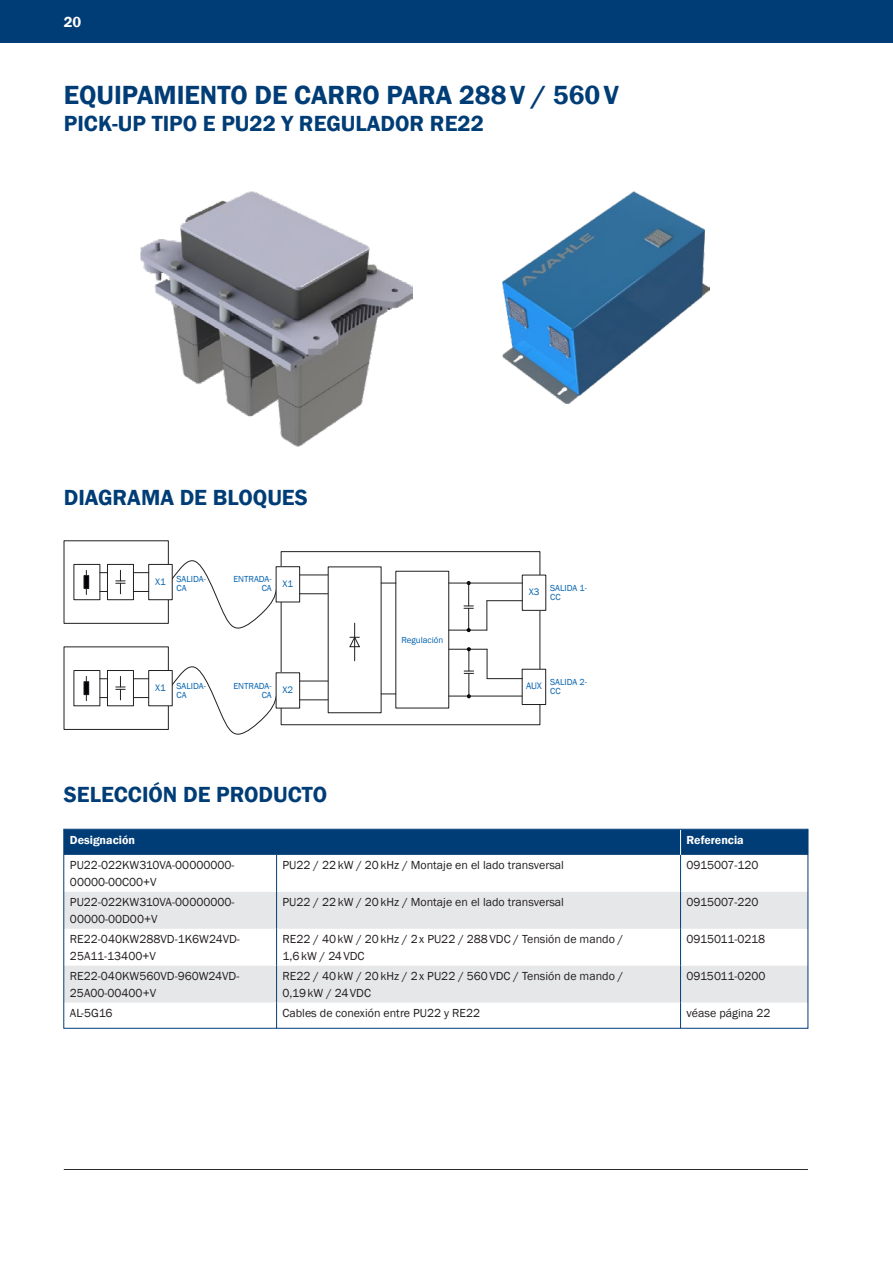
<style>
.page{position:relative;width:893px;height:1263px;background:#fff}
.page>*{position:absolute;margin:0;border:0;box-sizing:border-box;transform-origin:0 0}
.t1{font:600 27px "Franklin Gothic";color:#003d76}
.t2{font:600 22.5px "Franklin Gothic";color:#003d76}
.t3{font:600 15px "Franklin Gothic";color:#fff}
.t4{font:12px/16.5px "Franklin Gothic";color:#231f20}
.t5{font:600 12px "Franklin Gothic";color:#fff}
.t6{font:9.75px "Franklin Gothic";color:#0160ae}
.t7{font:9px/9px "Franklin Gothic";color:#0160ae}
</style>
<div class="page">
<div style="left:0;top:0;width:893px;height:43px;background:#003d76"></div>
<hr style="left:64px;top:1169px;width:744px;height:1px;background:#231f20">
<img style="left:140px;top:191px;width:273px;height:255px">
<svg style="left:168px;top:560px;width:109px;height:69px"></svg>
<div style="left:281px;top:551px;width:259px;height:174px;border:1px solid #231f20"></div>
<div style="left:276px;top:567px;width:24px;height:35px;background:#fff"></div>
<div style="left:276px;top:566px;width:24px;height:36px;border:1px solid #231f20"></div>
<div style="left:522px;top:575px;width:24px;height:35px;background:#fff"></div>
<div style="left:522px;top:575px;width:24px;height:35px;border:1px solid #231f20"></div>
<div style="left:396px;top:571px;width:53px;height:137px;border:1px solid #231f20"></div>
<hr style="left:449px;top:630px;width:38px;height:1px;background:#231f20">
<svg style="left:464px;top:581px;width:9px;height:51px"></svg>
<svg style="left:487px;top:601px;width:1px;height:29px"></svg>
<hr style="left:487px;top:600px;width:35px;height:1px;background:#231f20">
<svg style="left:349px;top:636px;width:11px;height:11px"></svg>
<hr style="left:354px;top:623px;width:1px;height:38px;background:#231f20">
<svg style="left:300px;top:575px;width:28px;height:1px"></svg>
<svg style="left:300px;top:593px;width:28px;height:1px"></svg>
<svg style="left:381px;top:583px;width:15px;height:1px"></svg>
<svg style="left:381px;top:694px;width:15px;height:1px"></svg>
<div style="left:522px;top:669px;width:24px;height:35px;background:#fff"></div>
<div style="left:522px;top:669px;width:24px;height:36px;border:1px solid #231f20"></div>
<div style="left:74px;top:564px;width:26px;height:36px;border:1px solid #231f20"></div>
<div style="left:107px;top:564px;width:27px;height:36px;border:1px solid #231f20"></div>
<svg style="left:116px;top:570px;width:9px;height:24px"></svg>
<div style="left:84px;top:576px;width:5px;height:12px;background:#000208"></div>
<div style="left:84px;top:575px;width:5px;height:14px;border:1px solid #231f20"></div>
<div style="left:149px;top:564px;width:23px;height:36px;background:#fff"></div>
<div style="left:148px;top:564px;width:24px;height:36px;border:1px solid #231f20"></div>
<svg style="left:133px;top:572px;width:16px;height:1px"></svg>
<svg style="left:133px;top:591px;width:16px;height:1px"></svg>
<svg style="left:169px;top:666px;width:108px;height:69px"></svg>
<div style="left:276px;top:673px;width:24px;height:35px;background:#fff"></div>
<div style="left:276px;top:672px;width:24px;height:36px;border:1px solid #231f20"></div>
<svg style="left:300px;top:681px;width:28px;height:1px"></svg>
<svg style="left:300px;top:700px;width:28px;height:1px"></svg>
<div style="left:64px;top:647px;width:105px;height:83px;border:1px solid #231f20"></div>
<div style="left:107px;top:670px;width:27px;height:36px;border:1px solid #231f20"></div>
<svg style="left:116px;top:676px;width:9px;height:24px"></svg>
<div style="left:84px;top:682px;width:5px;height:13px;background:#000208"></div>
<div style="left:84px;top:681px;width:5px;height:14px;border:1px solid #231f20"></div>
<div style="left:149px;top:670px;width:23px;height:36px;background:#fff"></div>
<div style="left:148px;top:670px;width:24px;height:36px;border:1px solid #231f20"></div>
<svg style="left:133px;top:678px;width:16px;height:1px"></svg>
<svg style="left:133px;top:697px;width:16px;height:1px"></svg>
<hr style="left:449px;top:649px;width:38px;height:1px;background:#231f20">
<svg style="left:464px;top:647px;width:10px;height:51px"></svg>
<hr style="left:487px;top:649px;width:1px;height:30px;background:#231f20">
<hr style="left:487px;top:678px;width:35px;height:1px;background:#231f20">
<hr style="left:449px;top:583px;width:73px;height:1px;background:#231f20">
<hr style="left:449px;top:696px;width:73px;height:1px;background:#231f20">
<svg style="left:66px;top:855px;width:740px;height:171px"></svg>
<svg style="left:66px;top:892px;width:740px;height:110px;fill:#e6e7e9"></svg>
<div style="left:66px;top:831px;width:740px;height:24px;background:#003d76"></div>
<hr style="left:276px;top:855px;width:1px;height:37px;background:#003d76">
<hr style="left:680px;top:855px;width:1px;height:37px;background:#003d76">
<hr style="left:276px;top:892px;width:1px;height:37px;background:#003d76">
<hr style="left:680px;top:892px;width:1px;height:37px;background:#003d76">
<hr style="left:276px;top:929px;width:1px;height:37px;background:#003d76">
<hr style="left:680px;top:929px;width:1px;height:37px;background:#003d76">
<hr style="left:276px;top:966px;width:1px;height:36px;background:#003d76">
<hr style="left:680px;top:966px;width:1px;height:36px;background:#003d76">
<svg style="left:276px;top:1002px;width:1px;height:24px"></svg>
<svg style="left:680px;top:1002px;width:1px;height:24px"></svg>
<div style="left:64px;top:829px;width:744px;height:199px;border:1px solid #003d76"></div>
<img style="left:502px;top:191px;width:208px;height:213px">
<p class="t3" style="left:64px;top:12px;width:19px">20</p>
<h1 class="t1" style="left:64px;top:78px;width:557px">EQUIPAMIENTO DE CARRO PARA 288V / 560V</h1>
<h2 class="t2" style="left:64px;top:110px;width:422px">PICK-UP TIPO E PU22 Y REGULADOR RE22</h2>
<h2 class="t2" style="left:64px;top:483px;width:246px">DIAGRAMA DE BLOQUES</h2>
<p class="t7" style="left:176px;top:574px;width:31px">SALIDA-<br>CA</p>
<p class="t7" style="left:233px;top:574px;width:40px;text-align:right">ENTRADA-<br>CA</p>
<p class="t6" style="left:155px;top:575px;width:12px">X1</p>
<p class="t6" style="left:283px;top:577px;width:12px">X1</p>
<p class="t7" style="left:176px;top:682px;width:31px">SALIDA-<br>CA</p>
<p class="t7" style="left:233px;top:682px;width:40px;text-align:right">ENTRADA-<br>CA</p>
<p class="t6" style="left:155px;top:681px;width:12px">X1</p>
<p class="t6" style="left:283px;top:683px;width:12px">X2</p>
<h2 class="t2" style="left:64px;top:781px;width:265px">SELECCIÓN DE PRODUCTO</h2>
<p class="t7" style="left:401px;top:635px;width:43px">Regulación</p>
<p class="t6" style="left:529px;top:586px;width:12px">X3</p>
<p class="t7" style="left:550px;top:584px;width:38px">SALIDA 1-<br>CC</p>
<p class="t6" style="left:526px;top:680px;width:17px">AUX</p>
<p class="t7" style="left:550px;top:678px;width:38px">SALIDA 2-<br>CC</p>
<p class="t5" style="left:70px;top:832px;width:67px">Designación</p>
<p class="t5" style="left:687px;top:832px;width:59px">Referencia</p>
<p class="t4" style="left:70px;top:857px;width:166px">PU22-022KW310VA-00000000-<br>00000-00C00+V</p>
<p class="t4" style="left:283px;top:857px;width:283px">PU22 / 22kW / 20kHz / Montaje en el lado transversal</p>
<p class="t4" style="left:687px;top:857px;width:74px">0915007-120</p>
<p class="t4" style="left:70px;top:894px;width:166px">PU22-022KW310VA-00000000-<br>00000-00D00+V</p>
<p class="t4" style="left:283px;top:894px;width:283px">PU22 / 22kW / 20kHz / Montaje en el lado transversal</p>
<p class="t4" style="left:687px;top:894px;width:74px">0915007-220</p>
<p class="t4" style="left:70px;top:931px;width:171px">RE22-040KW288VD-1K6W24VD-<br>25A11-13400+V</p>
<p class="t4" style="left:283px;top:931px;width:342px">RE22 / 40kW / 20kHz / 2x PU22 / 288VDC / Tensión de mando /<br>1,6kW / 24VDC</p>
<p class="t4" style="left:686px;top:931px;width:80px">0915011-0218</p>
<p class="t4" style="left:70px;top:968px;width:171px">RE22-040KW560VD-960W24VD-<br>25A00-00400+V</p>
<p class="t4" style="left:283px;top:968px;width:342px">RE22 / 40kW / 20kHz / 2x PU22 / 560VDC / Tensión de mando /<br>0,19kW / 24VDC</p>
<p class="t4" style="left:686px;top:968px;width:81px">0915011-0200</p>
<p class="t4" style="left:70px;top:1005px;width:44px">AL-5G16</p>
<p class="t4" style="left:283px;top:1005px;width:199px">Cables de conexión entre PU22 y RE22</p>
<p class="t4" style="left:686px;top:1005px;width:86px">véase página 22</p>
</div>
